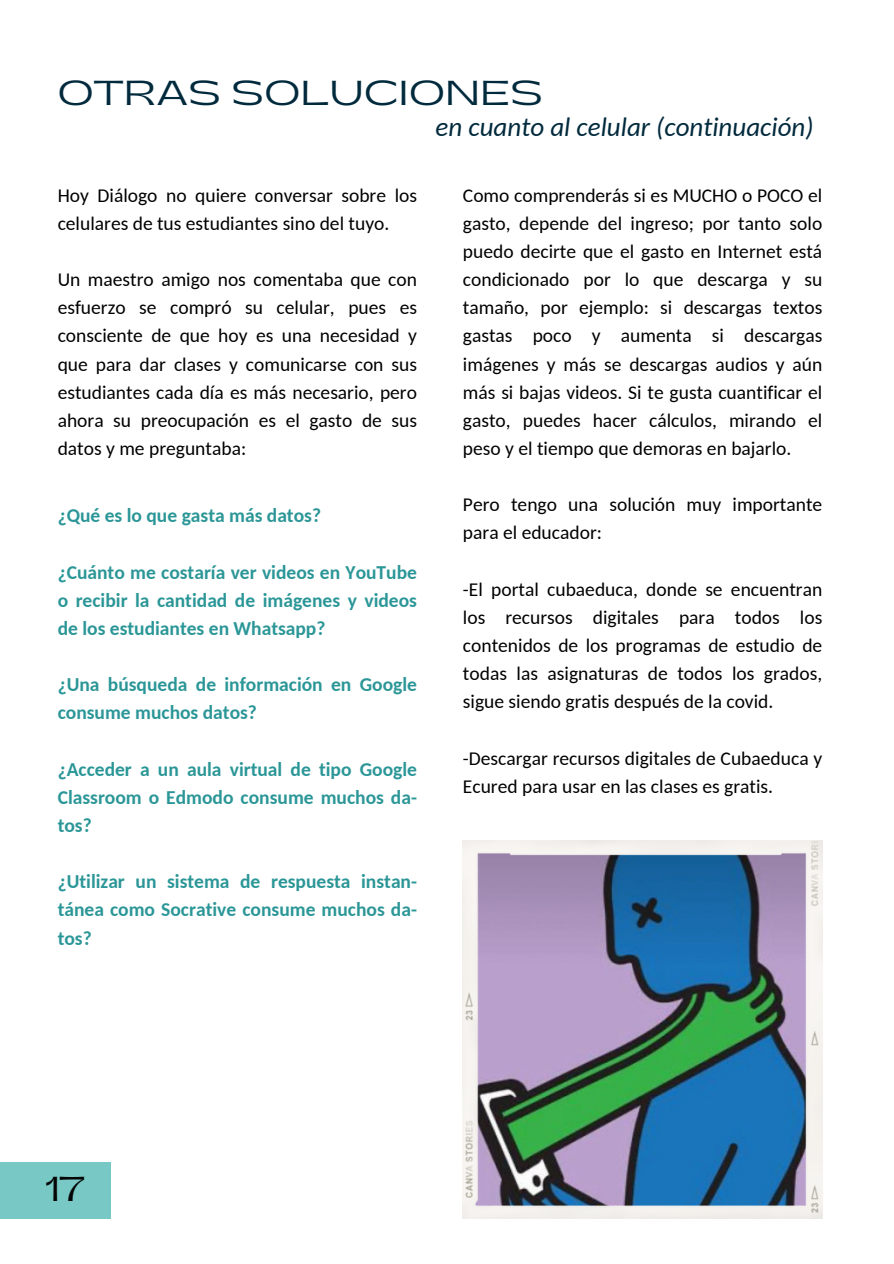
<style>
.page{position:relative;width:894px;height:1264px;background:#fff}
.page>*{position:absolute;margin:0;border:0;box-sizing:border-box;transform-origin:0 0}
.t1{font:33px "Gatwick";color:#022a3d}
.t2{font:33px "Gatwick";color:#040606}
.t3{font:italic 27px "Carlito";color:#022a3d}
.t4{font:19.5px/28.2px "Carlito";color:#000}
.t5{font:700 19.5px/28.2px "Carlito";color:#2b9697;text-align:justify}
</style>
<div class="page">
<div style="left:0;top:1161px;width:110px;height:57px;background:#78c8c5"></div>
<img style="left:463px;top:840px;width:359px;height:378px">
<h1 class="t1" style="left:58px;top:77px;width:487px">OTRAS SOLUCIONES</h1>
<p class="t4" style="left:58px;top:183px;width:361px">Hoy Diálogo no quiere conversar sobre los celulares de tus estudiantes sino del tuyo.</p>
<p class="t4" style="left:58px;top:267px;width:361px;text-align:justify">Un maestro amigo nos comentaba que con esfuerzo se compró su celular, pues es consciente de que hoy es una necesidad y que para dar clases y comunicarse con sus estudiantes cada día es más necesario, pero ahora su preocupación es el gasto de sus datos y me preguntaba:</p>
<p class="t5" style="left:58px;top:503px;width:265px">¿Qué es lo que gasta más datos?</p>
<p class="t5" style="left:58px;top:559px;width:361px">¿Cuánto me costaría ver videos en YouTube o recibir la cantidad de imágenes y videos de los estudiantes en Whatsapp?</p>
<p class="t5" style="left:58px;top:672px;width:361px">¿Una búsqueda de información en Google consume muchos datos?</p>
<p class="t5" style="left:58px;top:756px;width:361px">¿Acceder a un aula virtual de tipo Google Classroom o Edmodo consume muchos da&shy;tos?</p>
<p class="t5" style="left:58px;top:869px;width:361px">¿Utilizar un sistema de respuesta instan&shy;tánea como Socrative consume muchos da&shy;tos?</p>
<h2 class="t3" style="left:435px;top:116px;width:379px">en cuanto al celular (continuación)</h2>
<p class="t4" style="left:463px;top:183px;width:361px;text-align:justify">Como comprenderás si es MUCHO o POCO el gasto, depende del ingreso; por tanto solo puedo decirte que el gasto en Internet está condicionado por lo que descarga y su tamaño, por ejemplo: si descargas textos gastas poco y aumenta si descargas imágenes y más se descargas audios y aún más si bajas videos. Si te gusta cuantificar el gasto, puedes hacer cálculos, mirando el peso y el tiempo que demoras en bajarlo.</p>
<p class="t4" style="left:463px;top:492px;width:361px">Pero tengo una solución muy importante para el educador:</p>
<p class="t4" style="left:463px;top:576px;width:361px;text-align:justify">-El portal cubaeduca, donde se encuentran los recursos digitales para todos los contenidos de los programas de estudio de todas las asignaturas de todos los grados, sigue siendo gratis después de la covid.</p>
<p class="t4" style="left:463px;top:745px;width:361px">-Descargar recursos digitales de Cubaeduca y<br>Ecured para usar en las clases es gratis.</p>
<h1 class="t2" style="left:46px;top:1172px;width:39px">17</h1>
</div>
